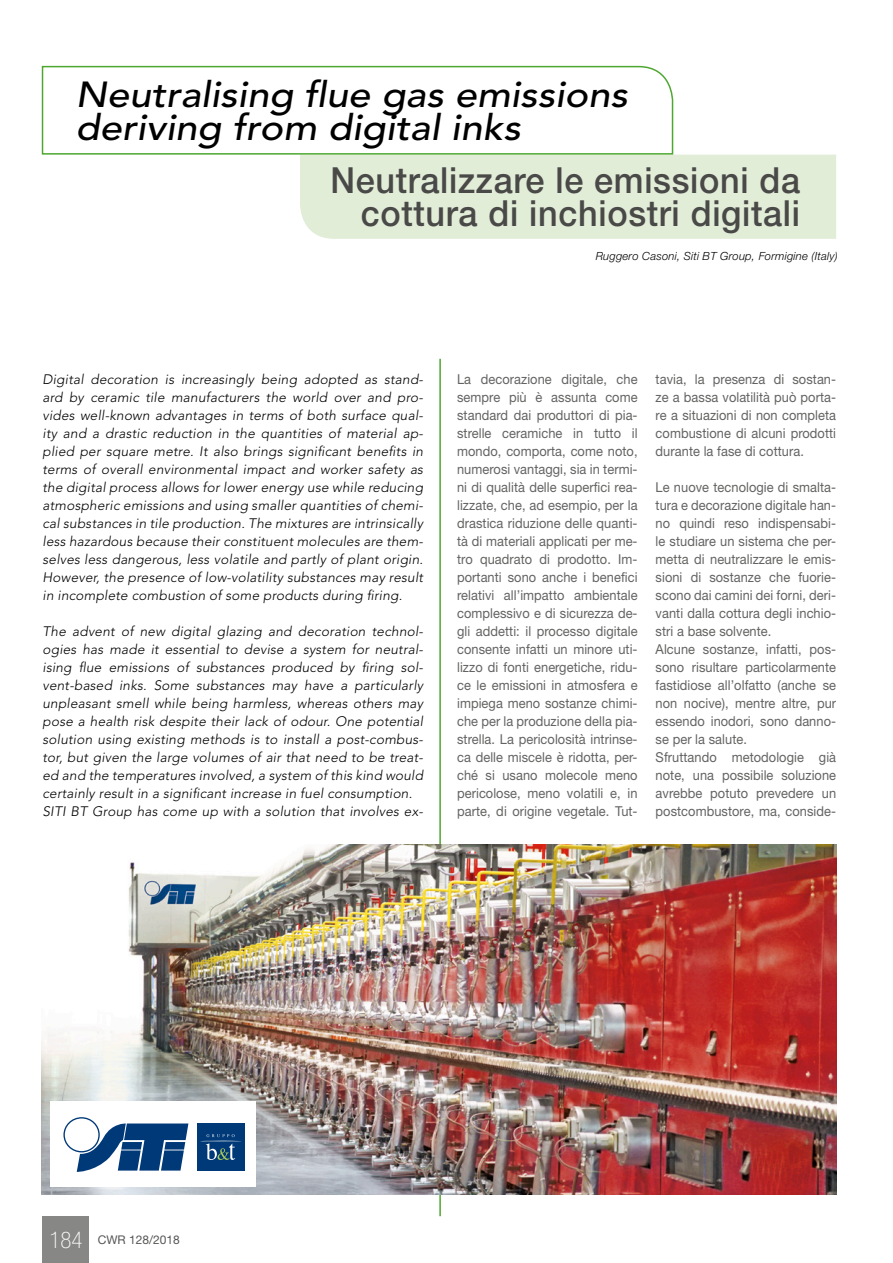
<style>
.page{position:relative;width:893px;height:1263px;background:#fff}
.page>*{position:absolute;margin:0;border:0;box-sizing:border-box;transform-origin:0 0}
.titolo_articolo_ITA{font:500 36px/33px "Helvetica Neue LT Std";letter-spacing:.02em;color:#494948;text-align:right;scale:.95 1}
.titolo_articolo_ENG{font:italic 500 36px/33px "Avenir LT Std";color:#000;scale:1.1 1}
.t1{font:100 condensed 22.95px "Helvetica Neue LT Std";color:#fff}
.testo_ITA{font:13.65px/18px "Helvetica Neue LT Std";letter-spacing:.005em;color:#636362;text-align:justify;scale:.94 1}
.testo_ENG{font:italic 300 13.65px/18px "Avenir LT Std";letter-spacing:.015em;color:#000;text-align:justify}
.t2{font:12px "Helvetica Neue LT Std";color:#575756}
.firma_articoli{font:italic 300 11.25px "Helvetica Neue LT Std";letter-spacing:.02em;color:#000}
</style>
<div class="page">
<div style="left:43px;top:1216px;width:46px;height:47px;background:#878786"></div>
<div style="left:300px;top:155px;width:536px;height:84px;background:#e2edd8"></div>
<svg style="left:41px;top:65px;width:633px;height:90px"></svg>
<hr style="left:439px;top:359px;width:2px;height:857px;background:#4ea830">
<img style="left:42px;top:844px;width:794px;height:351px">
<div style="left:50px;top:1101px;width:205px;height:85px;background:#fff"></div>
<div style="left:63px;top:1117px;width:37px;height:35px;border:1px solid #003978;border-radius:50%"></div>
<svg style="left:77px;top:1123px;width:111px;height:49px"></svg>
<div style="left:197px;top:1123px;width:47px;height:47px;background:#003978"></div>
<svg style="left:200px;top:1134px;width:41px;height:26px"></svg>
<p class="titolo_articolo_ENG" style="left:76px;top:79px;width:503px">Neutralising flue gas emissions deriving from digital inks</p>
<p class="titolo_articolo_ITA" style="left:330px;top:163px;width:496px">Neutralizzare le emissioni da cottura di inchiostri digitali</p>
<p class="firma_articoli" style="left:596px;top:249px;width:243px">Ruggero Casoni, Siti BT Group, Formigine (Italy)</p>
<p class="testo_ENG" style="left:43px;top:371px;width:382px">Digital decoration is increasingly being adopted as stand&shy;ard by ceramic tile manufacturers the world over and pro&shy;vides well-known advantages in terms of both surface qual&shy;ity and a drastic reduction in the quantities of material ap&shy;plied per square metre. It also brings significant benefits in terms of overall environmental impact and worker safety as the digital process allows for lower energy use while reducing atmospheric emissions and using smaller quantities of chemi&shy;cal substances in tile production. The mixtures are intrinsically less hazardous because their constituent molecules are them&shy;selves less dangerous, less volatile and partly of plant origin.<br>However, the presence of low-volatility substances may result in incomplete combustion of some products during firing.</p>
<p class="testo_ENG" style="left:43px;top:623px;width:382px">The advent of new digital glazing and decoration technol&shy;ogies has made it essential to devise a system for neutral&shy;ising flue emissions of substances produced by firing sol&shy;vent-based inks. Some substances may have a particularly unpleasant smell while being harmless, whereas others may pose a health risk despite their lack of odour. One potential solution using existing methods is to install a post-combus&shy;tor, but given the large volumes of air that need to be treat&shy;ed and the temperatures involved, a system of this kind would certainly result in a significant increase in fuel consumption.</p>
<p class="testo_ENG" style="left:43px;top:803px;width:382px">SITI BT Group has come up with a solution that involves ex-</p>
<p class="testo_ITA" style="left:457px;top:370px;width:194px">La decorazione digitale, che sempre più è assunta come standard dai produttori di pia&shy;strelle ceramiche in tutto il mondo, comporta, come noto, numerosi vantaggi, sia in termi&shy;ni di qualità delle superfici rea&shy;lizzate, che, ad esempio, per la drastica riduzione delle quanti&shy;tà di materiali applicati per me&shy;tro quadrato di prodotto. Im&shy;portanti sono anche i benefici relativi all’impatto ambientale complessivo e di sicurezza de&shy;gli addetti: il processo digitale consente infatti un minore uti&shy;lizzo di fonti energetiche, ridu&shy;ce le emissioni in atmosfera e impiega meno sostanze chimi&shy;che per la produzione della pia&shy;strella. La pericolosità intrinse&shy;ca delle miscele è ridotta, per&shy;ché si usano molecole meno pericolose, meno volatili e, in parte, di origine vegetale. Tut-</p>
<p class="testo_ITA" style="left:656px;top:370px;width:194px">tavia, la presenza di sostan&shy;ze a bassa volatilità può porta&shy;re a situazioni di non completa combustione di alcuni prodotti durante la fase di cottura.</p>
<p class="testo_ITA" style="left:656px;top:478px;width:194px">Le nuove tecnologie di smalta&shy;tura e decorazione digitale han&shy;no quindi reso indispensabi&shy;le studiare un sistema che per&shy;metta di neutralizzare le emis&shy;sioni di sostanze che fuorie&shy;scono dai camini dei forni, deri&shy;vanti dalla cottura degli inchio&shy;stri a base solvente.</p>
<p class="testo_ITA" style="left:656px;top:640px;width:194px">Alcune sostanze, infatti, pos&shy;sono risultare particolarmente fastidiose all’olfatto (anche se non nocive), mentre altre, pur essendo inodori, sono danno&shy;se per la salute.</p>
<p class="testo_ITA" style="left:656px;top:748px;width:194px">Sfruttando metodologie già note, una possibile soluzione avrebbe potuto prevedere un postcombustore, ma, conside-</p>
<p class="t1" style="left:49px;top:1227px;width:35px">184</p>
<p class="t2" style="left:98px;top:1232px;width:84px">CWR 128/2018</p>
</div>
